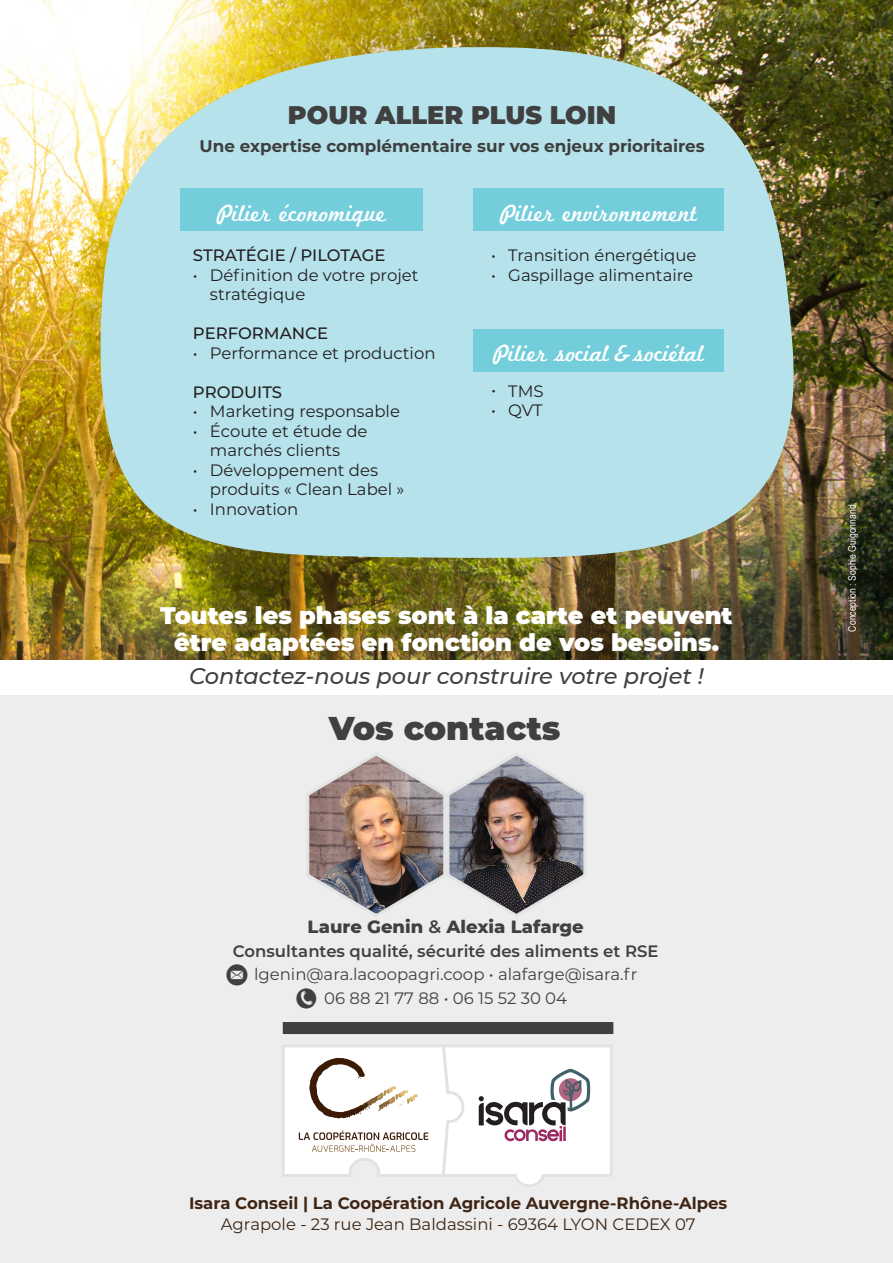
<style>
.page{position:relative;width:893px;height:1263px;background:#fff}
.page>*{position:absolute;margin:0;border:0;box-sizing:border-box;transform-origin:0 0}
.t1{font:900 33px "Montserrat";color:#404040}
.t2{font:900 25.5px "Montserrat";color:#404040}
.t3{font:900 24px "Montserrat";color:#fff}
.t4{font:24px "Marketing Script";color:#fff}
.t5{font:italic 500 22.5px "Montserrat";color:#404040}
.t6{font:800 18px "Montserrat";color:#404040}
.t7{font:700 16.8px "Montserrat";color:#3e3e3f}
.t8{font:16.5px/19.5px "Montserrat";color:#231f20}
.t9{font:16.5px "Montserrat";color:#404040}
.t10{font:700 16.5px "Montserrat";color:#3e2514}
.t11{font:16.5px "Montserrat";color:#3e2514}
.t12{font:600 16.5px "Montserrat";color:#404040}
.t13{font:500 16.5px "Montserrat";color:#231f20}
.t14{font:10.5px "Arial Narrow";color:#fff}
.s1{font-weight:600}
</style>
<div class="page">
<div style="left:0;top:695px;width:893px;height:568px;background:#ecedec"></div>
<img style="left:0;top:0;width:893px;height:659px">
<img style="left:79px;top:41px;width:731px;height:522px">
<div style="left:180px;top:188px;width:243px;height:43px;background:#73cddb"></div>
<div style="left:283px;top:1022px;width:330px;height:12px;background:#404040"></div>
<div style="left:473px;top:188px;width:251px;height:43px;background:#73cddb"></div>
<div style="left:473px;top:329px;width:251px;height:42px;background:#73cddb"></div>
<img style="left:309px;top:756px;width:275px;height:158px">
<svg style="left:282px;top:1045px;width:330px;height:142px"></svg>
<svg style="left:479px;top:1069px;width:112px;height:72px;background:#cbc3c8"></svg>
<svg style="left:299px;top:1130px;width:129px;height:22px;background:#dcd5cf"></svg>
<svg style="left:309px;top:1058px;width:109px;height:60px;background:#e0d9d3"></svg>
<svg style="left:440px;top:1045px;width:26px;height:133px"></svg>
<p class="t2" style="left:288px;top:96px;width:330px">POUR ALLER PLUS LOIN</p>
<p class="t7" style="left:199px;top:134px;width:507px">Une expertise complémentaire sur vos enjeux prioritaires</p>
<p class="t4" style="left:217px;top:199px;width:171px">Pilier économique</p>
<p class="t13" style="left:193px;top:244px;width:194px">STRATÉGIE / PILOTAGE</p>
<p class="t8" style="left:210px;top:265px;width:210px;text-indent:-17px">• Définition de votre projet stratégique</p>
<p class="t13" style="left:193px;top:322px;width:137px">PERFORMANCE</p>
<p class="t8" style="left:193px;top:343px;width:244px">• Performance et production</p>
<p class="t13" style="left:193px;top:380px;width:91px">PRODUITS</p>
<p class="t8" style="left:193px;top:401px;width:209px">• Marketing responsable</p>
<p class="t8" style="left:210px;top:421px;width:159px;text-indent:-17px">• Écoute et étude de marchés clients</p>
<p class="t8" style="left:210px;top:460px;width:196px;text-indent:-17px">• Développement des produits « Clean Label »</p>
<p class="t8" style="left:193px;top:499px;width:107px">• Innovation</p>
<p class="t4" style="left:500px;top:199px;width:199px">Pilier environnement</p>
<p class="t8" style="left:491px;top:245px;width:207px">• Transition énergétique</p>
<p class="t8" style="left:491px;top:264px;width:203px">• Gaspillage alimentaire</p>
<p class="t4" style="left:493px;top:339px;width:212px">Pilier social&amp;sociétal</p>
<p class="t8" style="left:491px;top:381px;width:54px">• TMS</p>
<p class="t8" style="left:491px;top:400px;width:53px">• QVT</p>
<p class="t3" style="left:160px;top:598px;width:574px">Toutes les phases sont à la carte et peuvent</p>
<p class="t3" style="left:174px;top:625px;width:546px">être adaptées en fonction de vos besoins.</p>
<p class="t5" style="left:189px;top:660px;width:516px">Contactez-nous pour construire votre projet !</p>
<p class="t1" style="left:329px;top:703px;width:233px">Vos contacts</p>
<p class="t6" style="left:308px;top:913px;width:278px">Laure Genin <span class="s1">&amp;</span> Alexia Lafarge</p>
<p class="t12" style="left:233px;top:939px;width:427px">Consultantes qualité, sécurité des aliments et RSE</p>
<p class="t9" style="left:254px;top:963px;width:385px">lgenin@ara.lacoopagri.coop • alafarge@isara.fr</p>
<p class="t9" style="left:324px;top:987px;width:244px">06 88 21 77 88 • 06 15 52 30 04</p>
<p class="t10" style="left:189px;top:1191px;width:540px">Isara Conseil | La Coopération Agricole Auvergne-Rhône-Alpes</p>
<p class="t11" style="left:221px;top:1212px;width:476px">Agrapole - 23 rue Jean Baldassini - 69364 LYON CEDEX 07</p>
<p class="t14" style="left:845px;top:631px;width:131px;rotate:-90deg">Conception : Sophie Guigonnand.</p>
</div>
